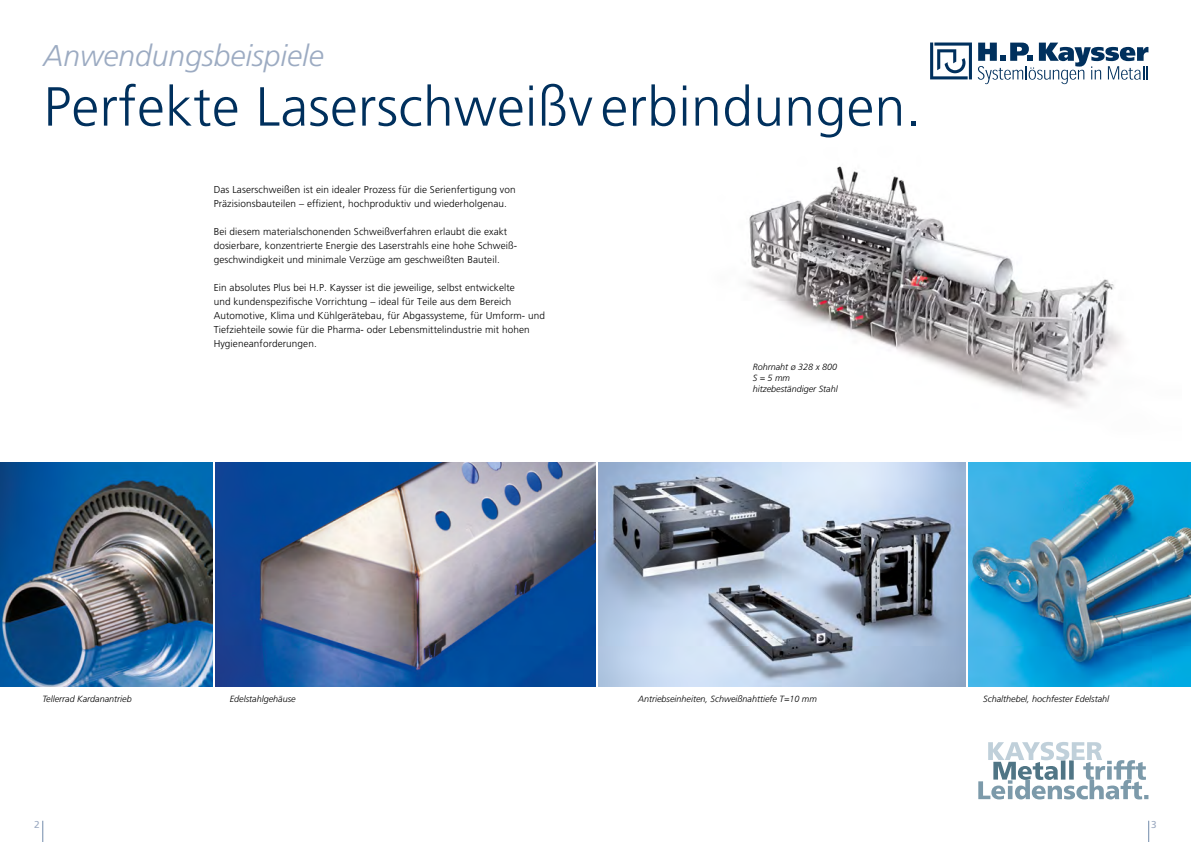
<style>
.page{position:relative;width:1191px;height:842px;background:#fff}
.page>*{position:absolute;margin:0;border:0;box-sizing:border-box;transform-origin:0 0}
.t1{font:300 55px "Frutiger";letter-spacing:.01em;color:#00305d}
.t2{font:italic 300 30px "Frutiger";color:#9cabc2}
.t3{font:300 10px/14px "Frutiger";letter-spacing:.01em;color:#000}
.t4{font:10px "Frutiger";color:#9dabc2}
.t5{font:italic 300 9px/11px "Frutiger";color:#000}
</style>
<div class="page">
<svg style="left:930px;top:43px;width:218px;height:41px"></svg>
<svg style="left:1148px;top:821px;width:1px;height:21px"></svg>
<svg style="left:43px;top:821px;width:1px;height:21px"></svg>
<svg style="left:978px;top:742px;width:170px;height:57px"></svg>
<img style="left:0;top:462px;width:213px;height:224px">
<img style="left:215px;top:462px;width:380px;height:224px">
<img style="left:598px;top:462px;width:367px;height:224px">
<img style="left:968px;top:462px;width:223px;height:224px">
<img style="left:747px;top:166px;width:375px;height:242px">
<p class="t2" style="left:44px;top:38px;width:282px">Anwendungsbeispiele</p>
<p class="t1" style="left:44px;top:76px;width:879px">Perfekte Laserschweißv erbindungen.</p>
<p class="t3" style="left:214px;top:183px;width:303px">Das Laserschweißen ist ein idealer Prozess für die Serienfertigung von<br>Präzisionsbauteilen – effizient, hochproduktiv und wiederholgenau.</p>
<p class="t3" style="left:214px;top:225px;width:305px">Bei diesem materialschonenden Schweißverfahren erlaubt die exakt dosierbare, konzentrierte Energie des Laserstrahls eine hohe Schweiß&shy;geschwindigkeit und minimale Verzüge am geschweißten Bauteil.</p>
<p class="t3" style="left:214px;top:281px;width:333px">Ein absolutes Plus bei H.P. Kaysser ist die jeweilige, selbst entwickelte<br>und kundenspezifische Vorrichtung – ideal für Teile aus dem Bereich Automotive, Klima und Kühlgerätebau, für Abgassysteme, für Umform- und Tiefziehteile sowie für die Pharma- oder Lebensmittelindustrie mit hohen Hygieneanforderungen.</p>
<p class="t5" style="left:752px;top:361px;width:86px">Rohrnaht ø 328 x 800<br>S = 5 mm</p>
<p class="t5" style="left:752px;top:383px;width:87px">hitzebeständiger Stahl</p>
<p class="t5" style="left:43px;top:693px;width:91px">Tellerrad Kardanantrieb</p>
<p class="t5" style="left:230px;top:693px;width:68px">Edelstahlgehäuse</p>
<p class="t5" style="left:638px;top:693px;width:180px">Antriebseinheiten, Schweißnahttiefe T=10 mm</p>
<p class="t5" style="left:983px;top:693px;width:128px">Schalthebel, hochfester Edelstahl</p>
<p class="t4" style="left:34px;top:818px;width:7px">2</p>
<p class="t4" style="left:1151px;top:818px;width:7px">3</p>
</div>
